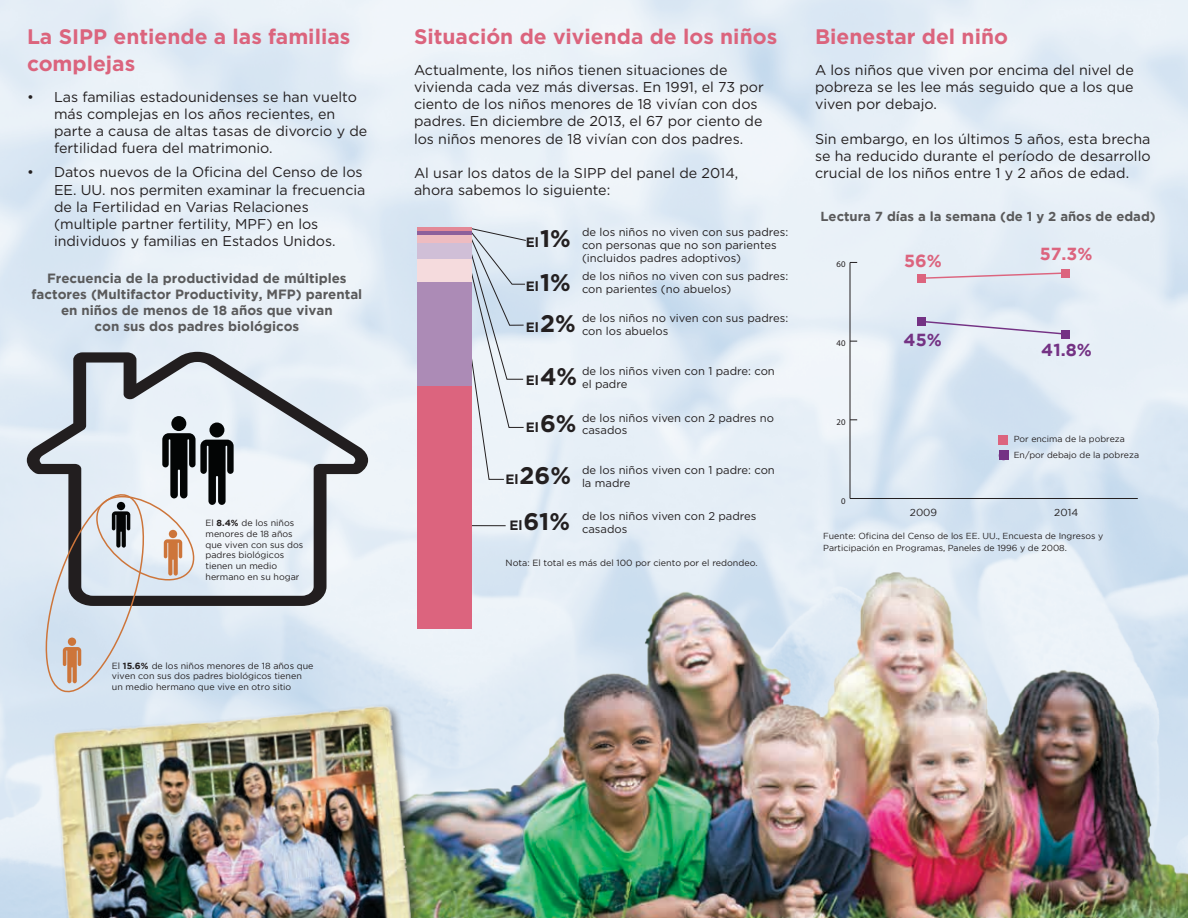
<style>
.page{position:relative;width:1188px;height:918px;background:#fff}
.page>*{position:absolute;margin:0;border:0;box-sizing:border-box;transform-origin:0 0}
.t1{font:700 21px/27px "Gotham";color:#db647d}
.t2{font:700 17.4px "Gotham";color:#dc647e}
.t3{font:700 17.4px "Gotham";color:#743284}
.t4{font:14.25px/17.2px "Gotham";color:#231f20}
.t5{font:700 13.5px "Gotham";color:#231f20}
.t6{font:700 13.35px/16px "Gotham";color:#5a5a5b;text-align:center}
.t7{font:700 13.05px "Gotham";color:#5a5a5b}
.t8{font:11.25px/12.8px "Gotham";color:#231f20}
.t9{font:10.2px "Gotham";color:#231f20}
.t10{font:9px "Gotham";color:#231f20}
.t11{font:8.85px/10.6px "Gotham";color:#231f20}
.t12{font:8.7px/11.7px "Gotham";color:#231f20}
.t13{font:8.7px "Gotham";color:#231f20}
.s1{font-weight:700}
.s2{font-size:24px}
</style>
<div class="page">
<img style="left:0;top:0;width:1188px;height:918px">
<img style="left:399px;top:521px;width:789px;height:397px">
<svg style="left:27px;top:352px;width:341px;height:254px;background:#c7ced4"></svg>
<svg style="left:41px;top:416px;width:193px;height:259px;background:#bfc4ca"></svg>
<img style="left:2px;top:675px;width:440px;height:243px">
<svg style="left:471px;top:228px;width:56px;height:252px;background:#d9e1ea"></svg>
<hr style="left:472px;top:525px;width:34px;height:1px;background:#231f20">
<hr style="left:417px;top:227px;width:54px;height:4px;background:#e38997">
<hr style="left:417px;top:231px;width:54px;height:4px;background:#8d5f9b">
<div style="left:417px;top:235px;width:54px;height:8px;background:#eebcc1"></div>
<div style="left:417px;top:243px;width:54px;height:16px;background:#d0bfd7"></div>
<div style="left:417px;top:259px;width:54px;height:24px;background:#f5dbdd"></div>
<div style="left:417px;top:283px;width:54px;height:103px;background:#ac8bb6"></div>
<div style="left:417px;top:386px;width:54px;height:243px;background:#dc647e"></div>
<hr style="left:850px;top:498px;width:288px;height:1px;background:#231f20">
<hr style="left:850px;top:262px;width:1px;height:237px;background:#231f20">
<svg style="left:920px;top:272px;width:147px;height:8px"></svg>
<svg style="left:920px;top:320px;width:147px;height:16px;background:#d9dcec"></svg>
<div style="left:918px;top:274px;width:8px;height:9px;background:#dc647e"></div>
<div style="left:1061px;top:269px;width:9px;height:8px;background:#dc647e"></div>
<div style="left:918px;top:317px;width:8px;height:9px;background:#743284"></div>
<div style="left:1061px;top:330px;width:9px;height:8px;background:#743284"></div>
<div style="left:999px;top:436px;width:9px;height:9px;background:#dc647e"></div>
<div style="left:999px;top:451px;width:9px;height:9px;background:#743284"></div>
<h1 class="t1" style="left:27px;top:23px;width:325px">La SIPP entiende a las familias complejas</h1>
<p class="t4" style="left:54px;top:88px;width:315px;text-indent:-27px">• Las familias estadounidenses se han vuelto más complejas en los años recientes, en parte a causa de altas tasas de divorcio y de fertilidad fuera del matrimonio.</p>
<p class="t4" style="left:54px;top:163px;width:313px;text-indent:-27px">• Datos nuevos de la Oficina del Censo de los EE. UU. nos permiten examinar la frecuencia de la Fertilidad en Varias Relaciones (multiple partner fertility, MPF) en los individuos y familias en Estados Unidos.</p>
<p class="t6" style="left:31px;top:270px;width:332px">Frecuencia de la productividad de múltiples factores (Multifactor Productivity, MFP) parental en niños de menos de 18 años que vivan<br>con sus dos padres biológicos</p>
<p class="t11" style="left:206px;top:518px;width:99px">El <span class="s1">8.4%</span> de los niños menores de 18 años que viven con sus dos padres biológicos tienen un medio hermano en su hogar</p>
<p class="t11" style="left:112px;top:660px;width:203px">El <span class="s1">15.6%</span> de los niños menores de 18 años que viven con sus dos padres biológicos tienen un medio hermano que vive en otro sitio</p>
<h1 class="t1" style="left:414px;top:23px;width:365px">Situación de vivienda de los niños</h1>
<p class="t4" style="left:414px;top:61px;width:351px">Actualmente, los niños tienen situaciones de vivienda cada vez más diversas. En 1991, el 73 por ciento de los niños menores de 18 vivían con dos padres. En diciembre de 2013, el 67 por ciento de los niños menores de 18 vivían con dos padres.</p>
<p class="t4" style="left:414px;top:164px;width:326px">Al usar los datos de la SIPP del panel de 2014, ahora sabemos lo siguiente:</p>
<p class="t8" style="left:582px;top:226px;width:208px">de los niños no viven con sus padres: con personas que no son parientes (incluidos padres adoptivos)</p>
<p class="t5" style="left:526px;top:233px;width:46px">El <span class="s2">1%</span></p>
<p class="t8" style="left:526px;top:270px;width:264px;text-indent:56px">de los niños no viven con sus padres:<br><sup>El</sup> <sup>1%</sup> con parientes (no abuelos)</p>
<p class="t8" style="left:526px;top:311px;width:264px;text-indent:56px">de los niños no viven con sus padres:<br><sup>El</sup> <sup>2%</sup> con los abuelos</p>
<p class="t8" style="left:526px;top:365px;width:251px;text-indent:56px">de los niños viven con 1 padre: con<br><sup>El</sup> <sup>4%</sup> el padre</p>
<p class="t8" style="left:526px;top:411px;width:250px;text-indent:56px">de los niños viven con 2 padres no<br><sup>El</sup> <sup>6%</sup> casados</p>
<p class="t8" style="left:505px;top:464px;width:271px;text-indent:77px">de los niños viven con 1 padre: con<br><sup>El</sup> <sup>26%</sup> la madre</p>
<p class="t8" style="left:509px;top:510px;width:249px;text-indent:73px">de los niños viven con 2 padres<br><sup>El</sup> <sup>61%</sup> casados</p>
<p class="t10" style="left:506px;top:557px;width:253px">Nota: El total es más del 100 por ciento por el redondeo.</p>
<h1 class="t1" style="left:815px;top:23px;width:195px">Bienestar del niño</h1>
<p class="t4" style="left:815px;top:61px;width:320px;text-align:justify">A los niños que viven por encima del nivel de pobreza se les lee más seguido que a los que viven por debajo.</p>
<p class="t4" style="left:815px;top:130px;width:337px;text-align:justify">Sin embargo, en los últimos 5 años, esta brecha se ha reducido durante el período de desarrollo crucial de los niños entre 1 y 2 años de edad.</p>
<p class="t7" style="left:821px;top:209px;width:337px">Lectura 7 días a la semana (de 1 y 2 años de edad)</p>
<p class="t13" style="left:837px;top:259px;width:10px">60</p>
<p class="t13" style="left:837px;top:338px;width:10px">40</p>
<p class="t13" style="left:837px;top:417px;width:10px">20</p>
<p class="t13" style="left:841px;top:495px;width:6px">0</p>
<p class="t2" style="left:904px;top:251px;width:39px">56%</p>
<p class="t3" style="left:904px;top:330px;width:40px">45%</p>
<p class="t2" style="left:1040px;top:244px;width:54px">57.3%</p>
<p class="t3" style="left:1041px;top:340px;width:52px">41.8%</p>
<p class="t12" style="left:1014px;top:431px;width:127px;line-height:16px">Por encima de la pobreza<br>En/por debajo de la pobreza</p>
<p class="t9" style="left:910px;top:506px;width:29px">2009</p>
<p class="t9" style="left:1054px;top:506px;width:25px">2014</p>
<p class="t12" style="left:823px;top:530px;width:282px">Fuente: Oficina del Censo de los EE. UU., Encuesta de Ingresos y<br>Participación en Programas, Paneles de 1996 y de 2008.</p>
</div>
